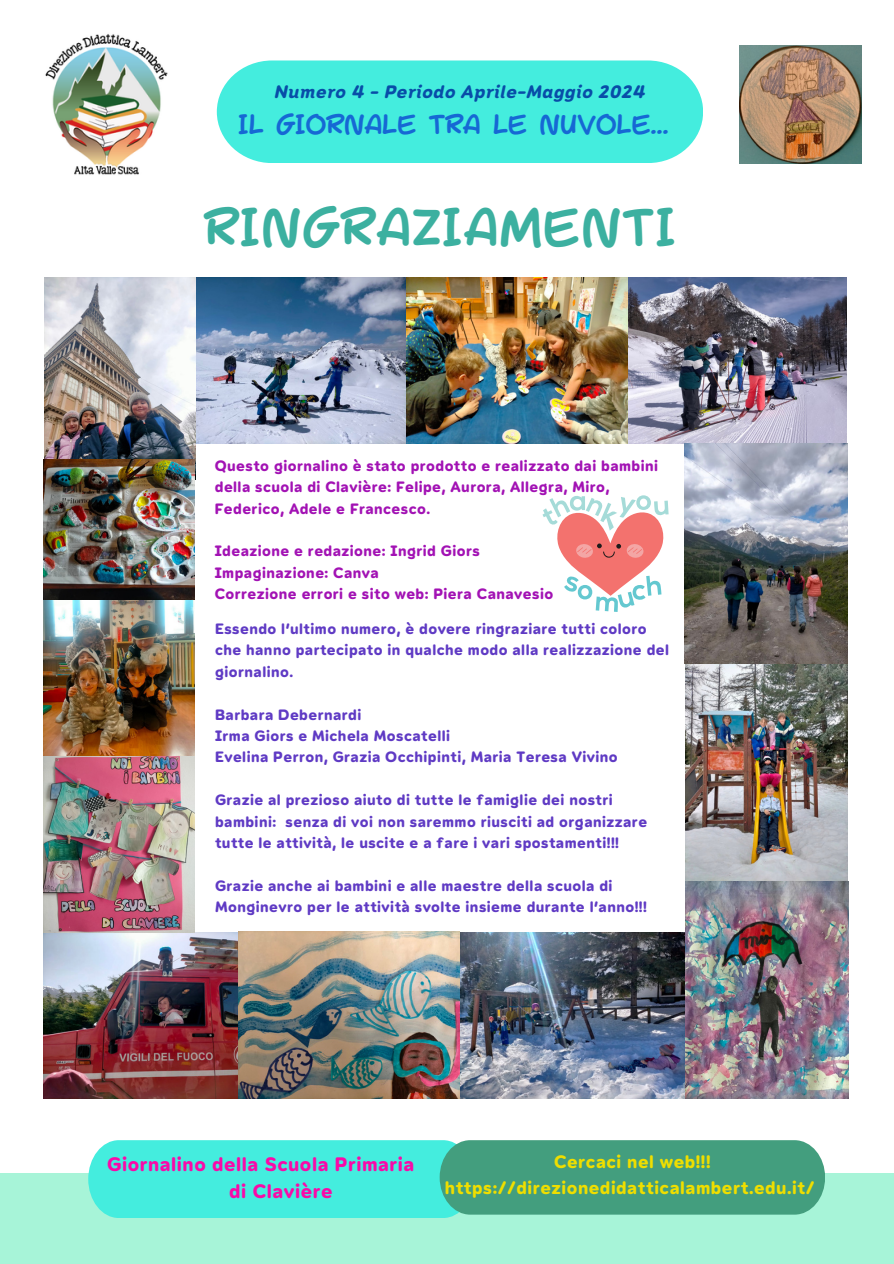
<style>
.page{position:relative;width:894px;height:1264px;background:#fff}
.page>*{position:absolute;margin:0;border:0;box-sizing:border-box;transform-origin:0 0}
.t1{font:48px "Mulled Wine Season";letter-spacing:.03em;color:#3cb0a0}
.t2{font:24.9px "Mulled Wine Season";color:#1668d4}
.t3{font:19.5px/27px "Opun Mai 700";letter-spacing:.03em;color:#fa09a8}
.t4{font:18px/25.8px "Opun Mai 700";letter-spacing:.03em;color:#efde00;text-align:center}
.t5{font:18px "Opun Mai 700 It";letter-spacing:.03em;color:#084da8}
.t6{font:15px/21.3px "Opun Mai 700";letter-spacing:.03em;color:#5f3ac4}
.t7{font:15px/21.3px "Opun Mai 700";letter-spacing:.03em;color:#a212b4}
</style>
<div class="page">
<div style="left:217px;top:60px;width:486px;height:103px;background:#44edde"></div>
<img style="left:45px;top:34px;width:123px;height:141px">
<div style="left:0;top:1172px;width:893px;height:91px;background:#a7f4d8"></div>
<svg style="left:88px;top:1140px;width:736px;height:77px;background:#47c6af"></svg>
<img style="left:739px;top:45px;width:122px;height:118px">
<svg style="left:542px;top:495px;width:126px;height:117px"></svg>
<img style="left:196px;top:277px;width:429px;height:166px">
<img style="left:44px;top:932px;width:194px;height:166px">
<img style="left:238px;top:931px;width:446px;height:167px">
<img style="left:44px;top:600px;width:151px;height:157px">
<img style="left:44px;top:757px;width:151px;height:175px">
<img style="left:625px;top:277px;width:221px;height:166px">
<img style="left:684px;top:443px;width:164px;height:655px">
<img style="left:44px;top:277px;width:151px;height:182px">
<img style="left:44px;top:459px;width:151px;height:141px">
<p class="t5" style="left:274px;top:81px;width:372px">Numero 4 - Periodo Aprile-Maggio 2024</p>
<p class="t2" style="left:238px;top:108px;width:431px">IL GIORNALE TRA LE NUVOLE...</p>
<p class="t1" style="left:204px;top:196px;width:473px">RINGRAZIAMENTI</p>
<p class="t7" style="left:215px;top:455px;width:444px">Questo giornalino è stato prodotto e realizzato dai bambini della scuola di Clavière: Felipe, Aurora, Allegra, Miro,<br>Federico, Adele e Francesco.</p>
<p class="t7" style="left:215px;top:540px;width:266px">Ideazione e redazione: Ingrid Giors</p>
<p class="t7" style="left:215px;top:562px;width:165px">Impaginazione: Canva</p>
<p class="t7" style="left:215px;top:583px;width:340px">Correzione errori e sito web: Piera Canavesio</p>
<p class="t6" style="left:215px;top:618px;width:455px">Essendo l’ultimo numero, è dovere ringraziare tutti coloro che hanno partecipato in qualche modo alla realizzazione del giornalino.</p>
<p class="t6" style="left:215px;top:703px;width:148px">Barbara Debernardi</p>
<p class="t6" style="left:215px;top:725px;width:236px">Irma Giors e Michela Moscatelli</p>
<p class="t6" style="left:215px;top:746px;width:404px">Evelina Perron, Grazia Occhipinti, Maria Teresa Vivino</p>
<p class="t6" style="left:215px;top:789px;width:433px">Grazie al prezioso aiuto di tutte le famiglie dei nostri bambini: senza di voi non saremmo riusciti ad organizzare tutte le attività, le uscite e a fare i vari spostamenti!!!</p>
<h3 class="t6" style="left:215px;top:874px;width:433px">Grazie anche ai bambini e alle maestre della scuola di<br>Monginevro per le attività svolte insieme durante l’anno!!!</h3>
<h2 class="t3" style="left:229px;top:1150px;width:186px;text-indent:-122px">Giornalino della Scuola Primaria di Clavière</h2>
<h3 class="t4" style="left:444px;top:1149px;width:371px">Cercaci nel web!!! https://direzionedidatticalambert.edu.it/</h3>
</div>
